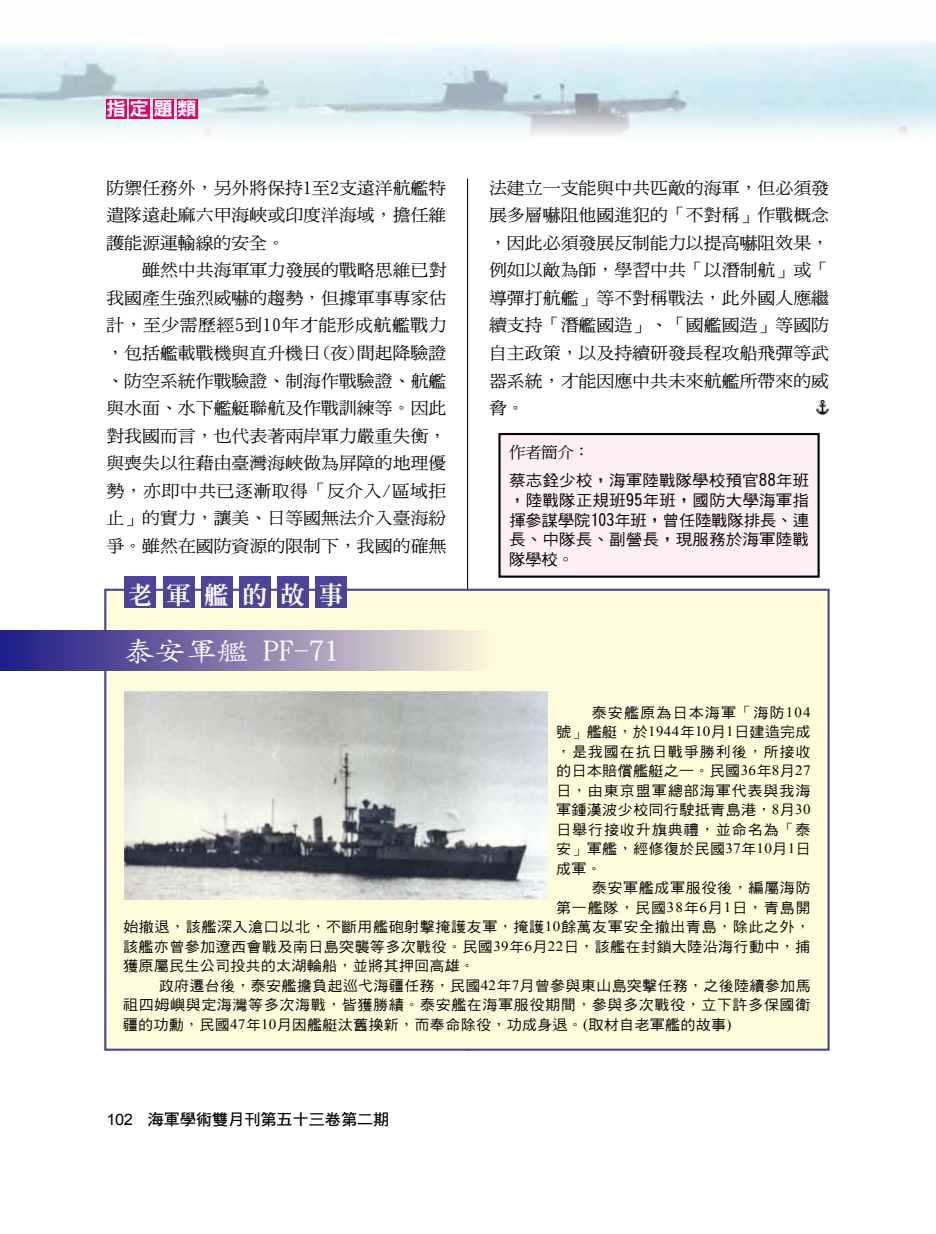
<style>
.page{position:relative;width:936px;height:1234px;background:#fff}
.page>*{position:absolute;margin:0;border:0;box-sizing:border-box;transform-origin:0 0}
.t1{font:27px "DF Kai Shu Md HK BF";letter-spacing:-.025em;color:#fff;scale:1.18 1}
.t2{font:800 24.15px "Inn Ming";letter-spacing:.57em;color:#fff}
.t3{font:18.6px "DFN Hei XB HK BF";color:#fff;scale:1.05 1}
.t4{font:16.95px/27.5px "DF Ming Md HK BF";color:#000;text-align:justify;scale:1.05 1}
.t5{font:15.6px/19.5px "DF Hei Md HK BF";letter-spacing:.01em;color:#000;text-align:justify;scale:1.05 1}
.t6{font:15.6px "DF Hei Bd HK BF";letter-spacing:-.025em;color:#000;scale:1.05 1}
.t7{font:15.6px "DF Ming Md HK BF";color:#000;scale:1.05 1}
.t8{font:14.25px/19.5px "DF Hei Md HK BF";letter-spacing:.03em;color:#000;text-align:justify;scale:1.05 1}
.t9{font:14.25px "DF Hei Md HK BF";letter-spacing:.055em;color:#000;scale:1.05 1}
.s1{font-family:"DF Kai Shu SB Estd BF"}
.s2{font-family:"Times New Roman"}
.s3{font-family:"Arial"}
</style>
<div class="page">
<img style="left:0;top:41px;width:935px;height:95px">
<hr style="left:467px;top:179px;width:1px;height:871px;background:#000">
<div style="left:106px;top:99px;width:20px;height:19px;background:#e50065"></div>
<div style="left:130px;top:99px;width:20px;height:19px;background:#e50065"></div>
<div style="left:153px;top:99px;width:21px;height:19px;background:#e50065"></div>
<div style="left:177px;top:99px;width:20px;height:19px;background:#e50065"></div>
<div style="left:499px;top:434px;width:319px;height:142px;background:#fdeff5"></div>
<div style="left:498px;top:433px;width:321px;height:144px;border:2px solid #000"></div>
<div style="left:105px;top:589px;width:723px;height:460px;background:#fffcdb"></div>
<div style="left:0;top:630px;width:496px;height:40px;background:linear-gradient(to right,#1c1483,#fef4dc)"></div>
<div style="left:124px;top:576px;width:32px;height:31px;background:#4d4398"></div>
<div style="left:163px;top:576px;width:31px;height:31px;background:#4d4398"></div>
<div style="left:201px;top:576px;width:31px;height:31px;background:#4d4398"></div>
<div style="left:239px;top:576px;width:32px;height:31px;background:#4d4398"></div>
<div style="left:277px;top:576px;width:32px;height:31px;background:#4d4398"></div>
<div style="left:315px;top:576px;width:32px;height:31px;background:#4d4398"></div>
<img style="left:124px;top:691px;width:423px;height:208px">
<img style="left:816px;top:400px;width:12px;height:14px">
<p class="t3" style="left:106px;top:99px;width:88px">指定題類</p>
<p class="t4" style="left:106px;top:174px;width:325px">防禦任務外，另外將保持1至2支遠洋航艦特遣隊遠赴麻六甲海峽或印度洋海域，擔任維護能源運輸線的安全。</p>
<p class="t4" style="left:106px;top:256px;width:325px;text-indent:36px">雖然中共海軍軍力發展的戰略思維已對我國產生強烈威嚇的趨勢，但據軍事專家估計，至少需歷經5到10年才能形成航艦戰力，包括艦載戰機與直升機日(夜)間起降驗證、防空系統作戰驗證、制海作戰驗證、航艦與水面、水下艦艇聯航及作戰訓練等。因此對我國而言，也代表著兩岸軍力嚴重失衡，與喪失以往藉由臺灣海峽做為屏障的地理優勢，亦即中共已逐漸取得「反介入/區域拒止」的實力，讓美、日等國無法介入臺海紛爭。雖然在國防資源的限制下，我國的確無</p>
<h2 class="t2" style="left:128px;top:582px;width:217px">老軍艦的故事</h2>
<h1 class="t1" style="left:123px;top:637px;width:185px">泰安軍艦 PF-71</h1>
<p class="t4" style="left:489px;top:174px;width:325px">法建立一支能與中共匹敵的海軍，但必須發展多層嚇阻他國進犯的「不對稱」作戰概念，因此必須發展反制能力以提高嚇阻效果，例如以敵為師，學習中共「以潛制航」或「導彈打航艦」等不對稱戰法，此外國人應繼續支持「潛艦國造」、「國艦國造」等國防自主政策，以及持續研發長程攻船飛彈等武器系統，才能因應中共未來航艦所帶來的威脅。</p>
<p class="t7" style="left:509px;top:444px;width:78px">作者簡介：</p>
<p class="t5" style="left:509px;top:471px;width:287px">蔡志銓少校，海軍陸戰隊學校預官88年班，陸戰隊正規班95年班，國防大學海軍指揮參謀學院103年班，曾任陸戰隊排長、連長、中隊長、副營長，現服務於海軍陸戰隊學校。</p>
<p class="t8" style="left:556px;top:702px;width:244px;text-indent:36px">泰安艦原為日本海軍<span class="s1">「</span>海防<span class="s2">104</span>號<span class="s1">」</span>艦艇<span class="s1">，</span>於<span class="s2">1944</span>年<span class="s2">10</span>月<span class="s2">1</span>日建造完成<span class="s1">，</span>是我國在抗日戰爭勝利後<span class="s1">，</span>所接收的日本賠償艦艇之一<span class="s1">。</span>民國<span class="s2">36</span>年<span class="s2">8</span>月<span class="s2">27</span>日<span class="s1">，</span>由東京盟軍總部海軍代表與我海軍鍾漢波少校同行駛抵青島港<span class="s1">，</span><span class="s2">8</span>月<span class="s2">30</span>日舉行接收升旗典禮<span class="s1">，</span>並命名為<span class="s1">「</span>泰安<span class="s1">」</span>軍艦<span class="s1">，</span>經修復於民國<span class="s2">37</span>年<span class="s2">10</span>月<span class="s2">1</span>日成軍<span class="s1">。</span></p>
<p class="t8" style="left:591px;top:878px;width:210px">泰安軍艦成軍服役後<span class="s1">，</span>編屬海防</p>
<p class="t9" style="left:556px;top:900px;width:244px">第一艦隊<span class="s1">，</span>民國<span class="s2">38</span>年<span class="s2">6</span>月<span class="s2">1</span>日<span class="s1">，</span>青島開</p>
<p class="t8" style="left:123px;top:917px;width:655px">始撤退<span class="s1">，</span>該艦深入滄口以北<span class="s1">，</span>不斷用艦砲射擊掩護友軍<span class="s1">，</span>掩護<span class="s2">10</span>餘萬友軍安全撤出青島<span class="s1">，</span>除此之外<span class="s1">，</span></p>
<p class="t8" style="left:123px;top:936px;width:656px">該艦亦曾參加遼西會戰及南日島突襲等多次戰役<span class="s1">。</span>民國<span class="s2">39</span>年<span class="s2">6</span>月<span class="s2">22</span>日<span class="s1">，</span>該艦在封鎖大陸沿海行動中<span class="s1">，</span>捕</p>
<p class="t8" style="left:123px;top:956px;width:336px">獲原屬民生公司投共的太湖輪船<span class="s1">，</span>並將其押回高雄<span class="s1">。</span></p>
<p class="t8" style="left:159px;top:975px;width:622px">政府遷台後<span class="s1">，</span>泰安艦擔負起巡弋海疆任務<span class="s1">，</span>民國<span class="s2">42</span>年<span class="s2">7</span>月曾參與東山島突擊任務<span class="s1">，</span>之後陸續參加馬</p>
<p class="t8" style="left:123px;top:995px;width:655px">祖四姆嶼與定海灣等多次海戰<span class="s1">，</span>皆獲勝績<span class="s1">。</span>泰安艦在海軍服役期間<span class="s1">，</span>參與多次戰役<span class="s1">，</span>立下許多保國衛</p>
<p class="t8" style="left:123px;top:1014px;width:581px">疆的功勳<span class="s1">，</span>民國<span class="s2">47</span>年<span class="s2">10</span>月因艦艇汰舊換新<span class="s1">，</span>而奉命除役<span class="s1">，</span>功成身退<span class="s1">。</span><span class="s2">(</span>取材自老軍艦的故事<span class="s2">)</span></p>
<p class="t6" style="left:106px;top:1111px;width:271px"><span class="s3">102</span> 海軍學術雙月刊第五十三卷第二期</p>
</div>
